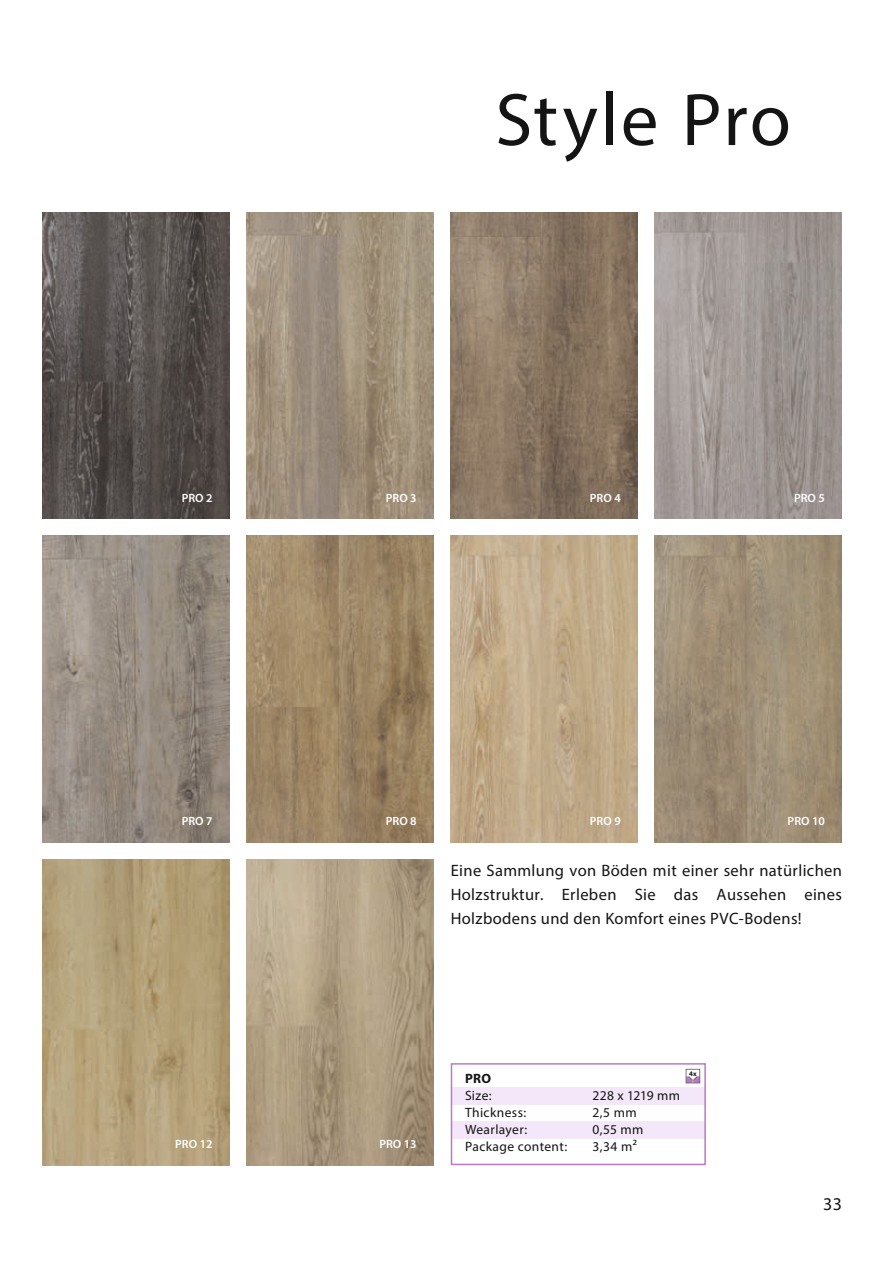
<style>
.page{position:relative;width:893px;height:1263px;background:#fff}
.page>*{position:absolute;margin:0;border:0;box-sizing:border-box;transform-origin:0 0}
.Titel{font:75px "Myriad Pro";letter-spacing:.03em;color:#131413}
.t1{font:18px "Myriad Pro";color:#131413}
.teksten_body_uitvul{font:16.5px/24px "Myriad Pro";letter-spacing:.025em;color:#131413;text-align:justify}
.tech_gegevens{font:13.5px "Myriad Pro";letter-spacing:.03em;color:#131413}
.tech_gegevens_ag{font:13.5px "Myriad Pro";letter-spacing:.025em;color:#131413}
.tech_gegevens_ag-2{font:13.5px "Myriad Pro";color:#131413}
.tech_gegevens_kop{font:700 13.5px "Myriad Pro";color:#131413}
.type_op_foto__8_pt{font:600 12px "Myriad Pro";color:#fff}
.t2{font:700 6.9px "Myriad Pro";color:#131413}
</style>
<div class="page">
<img style="left:43px;top:213px;width:187px;height:306px">
<img style="left:655px;top:536px;width:187px;height:306px">
<img style="left:451px;top:536px;width:187px;height:306px">
<img style="left:247px;top:213px;width:187px;height:306px">
<img style="left:451px;top:213px;width:187px;height:306px">
<img style="left:43px;top:859px;width:187px;height:306px">
<img style="left:655px;top:213px;width:187px;height:306px">
<img style="left:247px;top:859px;width:187px;height:306px">
<img style="left:43px;top:536px;width:187px;height:306px">
<img style="left:247px;top:536px;width:187px;height:306px">
<div style="left:452px;top:1087px;width:252px;height:17px;background:#f4e7f9"></div>
<div style="left:452px;top:1121px;width:252px;height:17px;background:#f4e7f9"></div>
<svg style="left:686px;top:1069px;width:14px;height:14px"></svg>
<div style="left:451px;top:1063px;width:255px;height:102px;border:2px solid #bc78c9"></div>
<p class="type_op_foto__8_pt" style="left:182px;top:490px;width:32px">PRO 2</p>
<p class="Titel" style="left:495px;top:74px;width:297px">Style Pro</p>
<p class="type_op_foto__8_pt" style="left:386px;top:490px;width:32px">PRO 3</p>
<p class="type_op_foto__8_pt" style="left:590px;top:490px;width:32px">PRO 4</p>
<p class="type_op_foto__8_pt" style="left:794px;top:490px;width:32px">PRO 5</p>
<p class="type_op_foto__8_pt" style="left:182px;top:813px;width:32px">PRO 7</p>
<p class="type_op_foto__8_pt" style="left:386px;top:813px;width:32px">PRO 8</p>
<p class="type_op_foto__8_pt" style="left:590px;top:813px;width:32px">PRO 9</p>
<p class="type_op_foto__8_pt" style="left:788px;top:813px;width:39px">PRO 10</p>
<p class="teksten_body_uitvul" style="left:451px;top:859px;width:393px">Eine Sammlung von Böden mit einer sehr natürlichen Holzstruktur. Erleben Sie das Aussehen eines Holzbodens und den Komfort eines PVC-Bodens!</p>
<p class="type_op_foto__8_pt" style="left:175px;top:1136px;width:39px">PRO 12</p>
<p class="type_op_foto__8_pt" style="left:379px;top:1136px;width:39px">PRO 13</p>
<p class="tech_gegevens_kop" style="left:465px;top:1070px;width:28px">PRO</p>
<p class="tech_gegevens_ag" style="left:465px;top:1087px;width:28px">Size:</p>
<p class="tech_gegevens_ag-2" style="left:593px;top:1087px;width:89px">228 x 1219 mm</p>
<p class="tech_gegevens" style="left:465px;top:1104px;width:63px">Thickness:</p>
<p class="tech_gegevens" style="left:593px;top:1104px;width:46px">2,5 mm</p>
<p class="tech_gegevens_ag" style="left:465px;top:1121px;width:64px">Wearlayer:</p>
<p class="tech_gegevens_ag" style="left:593px;top:1121px;width:52px">0,55 mm</p>
<p class="tech_gegevens" style="left:465px;top:1138px;width:104px">Package content:</p>
<p class="tech_gegevens" style="left:593px;top:1138px;width:46px">3,34 m²</p>
<p class="t2" style="left:689px;top:1069px;width:9px">4x</p>
<p class="t1" style="left:823px;top:1193px;width:20px">33</p>
</div>
